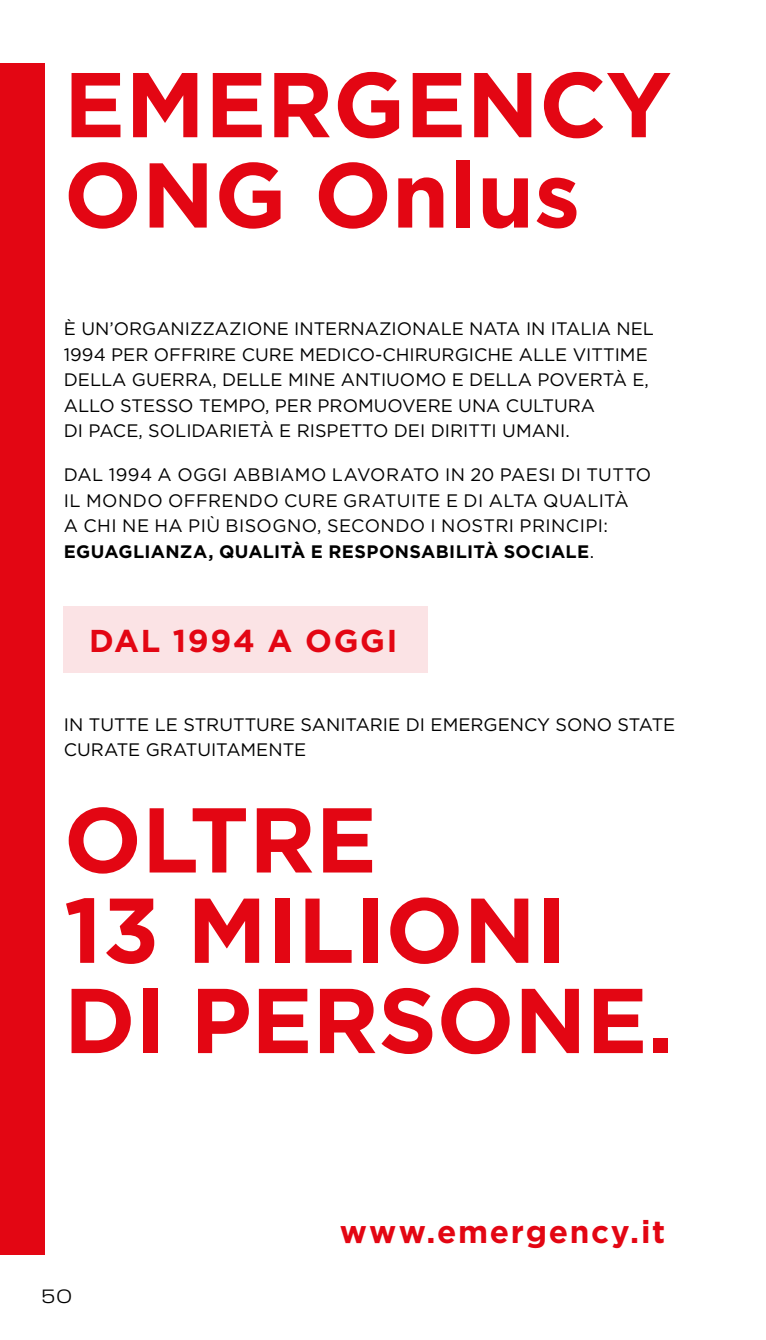
<style>
.page{position:relative;width:766px;height:1340px;background:#fff}
.page>*{position:absolute;margin:0;border:0;box-sizing:border-box;transform-origin:0 0}
.t1{font:700 91.8px/90.2px "Gotham";color:#e30613}
.t2{font:700 31.5px "Gotham";letter-spacing:.05em;color:#e30613}
.t3{font:20.25px "Field Gothic No.71 Light Wide";color:#000}
.t4{font:18px/25.7px "Gotham";color:#000}
.t5{font:18px/25.7px "Gotham";letter-spacing:.02em;color:#000}
.s1{font-weight:700}
</style>
<div class="page">
<div style="left:64px;top:606px;width:364px;height:66px;background:#fbe3e5"></div>
<div style="left:0;top:64px;width:45px;height:1190px;background:#e30613"></div>
<h1 class="t1" style="left:64px;top:59px;width:609px">EMERGENCY<br>ONG Onlus</h1>
<p class="t4" style="left:64px;top:315px;width:591px">È UN’ORGANIZZAZIONE INTERNAZIONALE NATA IN ITALIA NEL 1994 PER OFFRIRE CURE MEDICO-CHIRURGICHE ALLE VITTIME DELLA GUERRA, DELLE MINE ANTIUOMO E DELLA POVERTÀ E, ALLO STESSO TEMPO, PER PROMUOVERE UNA CULTURA<br>DI PACE, SOLIDARIETÀ E RISPETTO DEI DIRITTI UMANI.</p>
<p class="t5" style="left:64px;top:461px;width:588px">DAL 1994 A OGGI ABBIAMO LAVORATO IN 20 PAESI DI TUTTO IL MONDO OFFRENDO CURE GRATUITE E DI ALTA QUALITÀ<br>A CHI NE HA PIÙ BISOGNO, SECONDO I NOSTRI PRINCIPI:<br><span class="s1">EGUAGLIANZA, QUALITÀ E RESPONSABILITÀ SOCIALE</span>.</p>
<h2 class="t2" style="left:89px;top:619px;width:309px">DAL 1994 A OGGI</h2>
<p class="t4" style="left:64px;top:711px;width:613px">IN TUTTE LE STRUTTURE SANITARIE DI EMERGENCY SONO STATE<br>CURATE GRATUITAMENTE</p>
<h1 class="t1" style="left:64px;top:794px;width:611px">OLTRE<br>13 MILIONI<br>DI PERSONE.</h1>
<p class="t3" style="left:41px;top:1285px;width:33px">50</p>
<h2 class="t2" style="left:340px;top:1211px;width:327px">www.emergency.it</h2>
</div>
